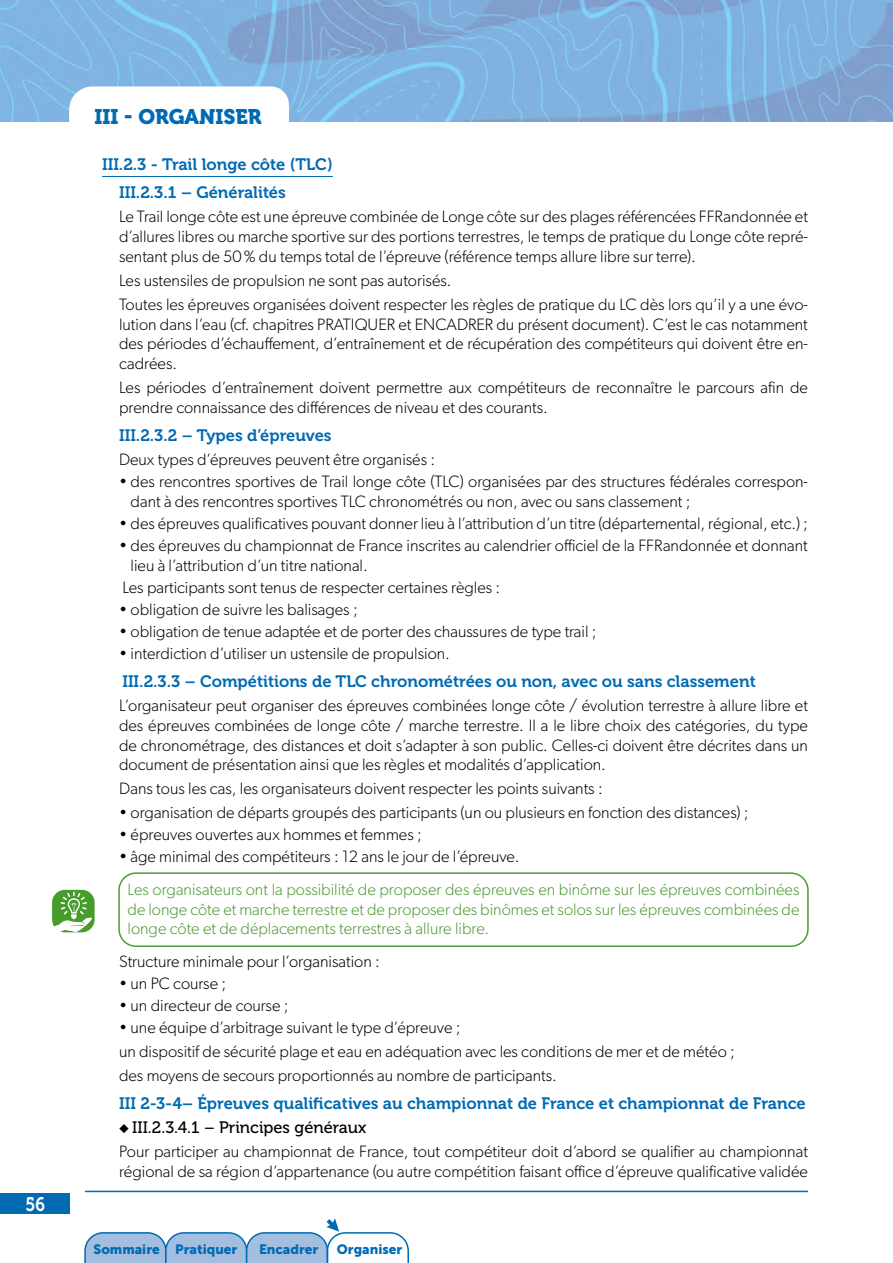
<style>
.page{position:relative;width:893px;height:1263px;background:#fff}
.page>*{position:absolute;margin:0;border:0;box-sizing:border-box;transform-origin:0 0}
.Titre_Niv_1{font:21px "Museo 900";color:#006ab3}
.t1{font:19.5px "Museo 700";color:#fff;scale:.85 1}
.txt_courant_-_retrai{font:300 16.5px/19.8px "Gibson";color:#000}
.Filer_vert{font:300 16.5px/19.8px "Gibson";color:#4d9b34;text-align:justify}
.Titre_niveau_4{font:16.5px "Museo 700";color:#006ab3}
.txt_courant_-_retrai-2{font:16.5px "Museo 700";color:#006ab3}
.Titre_niveau_5{font:16.5px "Museo 500";color:#000}
.Titre_Niv_3{font:16.5px "Museo 700";color:#006ab3}
.t2{font:13.5px "Museo Sans 900";color:#006ab3}
.s1{font-family:"Montserrat";font-weight:900}
</style>
<div class="page">
<hr style="left:102px;top:176px;width:231px;height:1px;background:#006ab3">
<div style="left:118px;top:872px;width:691px;height:75px;border:2px solid #4d9b34;border-radius:17px"></div>
<hr style="left:85px;top:1191px;width:723px;height:1px;background:#006ab3">
<svg style="left:52px;top:890px;width:43px;height:42px"></svg>
<svg style="left:69px;top:86px;width:220px;height:36px"></svg>
<svg style="left:84px;top:1218px;width:325px;height:45px"></svg>
<div style="left:0;top:1193px;width:70px;height:20px;background:#006ab3"></div>
<p class="t1" style="left:26px;top:1193px;width:24px">56</p>
<p class="Titre_Niv_1" style="left:94px;top:105px;width:169px">III - ORGANISER</p>
<p class="Titre_Niv_3" style="left:102px;top:155px;width:232px">III.2.3 - Trail longe côte (TLC)</p>
<p class="Titre_niveau_4" style="left:119px;top:183px;width:168px">III.2.3.1 – Généralités</p>
<p class="txt_courant_-_retrai" style="left:119px;top:206px;width:690px;text-align:justify">Le Trail longe côte est une épreuve combinée de Longe côte sur des plages référencées FFRandonnée et d’allures libres ou marche sportive sur des portions terrestres, le temps de pratique du Longe côte repré&shy;sentant plus de 50% du temps total de l’épreuve (référence temps allure libre sur terre).</p>
<p class="txt_courant_-_retrai" style="left:119px;top:270px;width:334px">Les ustensiles de propulsion ne sont pas autorisés.</p>
<p class="txt_courant_-_retrai" style="left:119px;top:294px;width:690px;text-align:justify">Toutes les épreuves organisées doivent respecter les règles de pratique du LC dès lors qu’il y a une évo&shy;lution dans l’eau (cf. chapitres PRATIQUER et ENCADRER du présent document). C’est le cas notamment des périodes d’échauffement, d’entraînement et de récupération des compétiteurs qui doivent être en&shy;cadrées.</p>
<p class="txt_courant_-_retrai" style="left:119px;top:377px;width:690px">Les périodes d’entraînement doivent permettre aux compétiteurs de reconnaître le parcours afin de prendre connaissance des différences de niveau et des courants.</p>
<p class="Titre_niveau_4" style="left:119px;top:426px;width:214px">III.2.3.2 – Types d’épreuves</p>
<p class="txt_courant_-_retrai" style="left:119px;top:450px;width:318px">Deux types d’épreuves peuvent être organisés :</p>
<p class="txt_courant_-_retrai" style="left:131px;top:472px;width:679px;text-indent:-12px">• des rencontres sportives de Trail longe côte (TLC) organisées par des structures fédérales correspon&shy;dant à des rencontres sportives TLC chronométrés ou non, avec ou sans classement ;</p>
<p class="txt_courant_-_retrai" style="left:119px;top:513px;width:690px">• des épreuves qualificatives pouvant donner lieu à l’attribution d’un titre (départemental, régional, etc.) ;</p>
<p class="txt_courant_-_retrai" style="left:131px;top:535px;width:679px;text-indent:-12px">• des épreuves du championnat de France inscrites au calendrier officiel de la FFRandonnée et donnant lieu à l’attribution d’un titre national.</p>
<p class="txt_courant_-_retrai" style="left:122px;top:577px;width:379px">Les participants sont tenus de respecter certaines règles :</p>
<p class="txt_courant_-_retrai" style="left:119px;top:599px;width:240px">• obligation de suivre les balisages ;</p>
<p class="txt_courant_-_retrai" style="left:119px;top:621px;width:479px">• obligation de tenue adaptée et de porter des chaussures de type trail ;</p>
<p class="txt_courant_-_retrai" style="left:119px;top:643px;width:332px">• interdiction d’utiliser un ustensile de propulsion.</p>
<p class="txt_courant_-_retrai-2" style="left:122px;top:672px;width:635px">III.2.3.3 – Compétitions de TLC chronométrées ou non, avec ou sans classement</p>
<p class="txt_courant_-_retrai" style="left:119px;top:695px;width:690px;text-align:justify">L’organisateur peut organiser des épreuves combinées longe côte / évolution terrestre à allure libre et des épreuves combinées de longe côte / marche terrestre. Il a le libre choix des catégories, du type de chronométrage, des distances et doit s’adapter à son public. Celles-ci doivent être décrites dans un document de présentation ainsi que les règles et modalités d’application.</p>
<p class="txt_courant_-_retrai" style="left:119px;top:778px;width:485px">Dans tous les cas, les organisateurs doivent respecter les points suivants :</p>
<p class="txt_courant_-_retrai" style="left:119px;top:803px;width:631px">• organisation de départs groupés des participants (un ou plusieurs en fonction des distances) ;</p>
<p class="txt_courant_-_retrai" style="left:119px;top:824px;width:304px">• épreuves ouvertes aux hommes et femmes ;</p>
<p class="txt_courant_-_retrai" style="left:119px;top:846px;width:402px">• âge minimal des compétiteurs : 12 ans le jour de l’épreuve.</p>
<p class="Filer_vert" style="left:128px;top:879px;width:673px">Les organisateurs ont la possibilité de proposer des épreuves en binôme sur les épreuves combinées de longe côte et marche terrestre et de proposer des binômes et solos sur les épreuves combinées de longe côte et de déplacements terrestres à allure libre.</p>
<p class="txt_courant_-_retrai" style="left:119px;top:951px;width:262px">Structure minimale pour l’organisation :</p>
<p class="txt_courant_-_retrai" style="left:119px;top:973px;width:109px">• un PC course ;</p>
<p class="txt_courant_-_retrai" style="left:119px;top:995px;width:171px">• un directeur de course ;</p>
<p class="txt_courant_-_retrai" style="left:119px;top:1017px;width:343px">• une équipe d’arbitrage suivant le type d’épreuve ;</p>
<p class="txt_courant_-_retrai" style="left:119px;top:1041px;width:617px">un dispositif de sécurité plage et eau en adéquation avec les conditions de mer et de météo ;</p>
<p class="txt_courant_-_retrai" style="left:119px;top:1065px;width:439px">des moyens de secours proportionnés au nombre de participants.</p>
<p class="Titre_niveau_4" style="left:119px;top:1094px;width:688px">III 2-3-4– Épreuves qualificatives au championnat de France et championnat de France</p>
<p class="Titre_niveau_5" style="left:119px;top:1118px;width:249px"><span class="s1">◆</span> III.2.3.4.1 – Principes généraux</p>
<p class="txt_courant_-_retrai" style="left:119px;top:1141px;width:690px">Pour participer au championnat de France, tout compétiteur doit d’abord se qualifier au championnat régional de sa région d’appartenance (ou autre compétition faisant office d’épreuve qualificative validée</p>
<p class="t2" style="left:94px;top:1241px;width:145px">Sommaire Pratiquer</p>
<p class="t2" style="left:259px;top:1241px;width:61px">Encadrer</p>
<p class="t2" style="left:337px;top:1241px;width:67px">Organiser</p>
</div>
